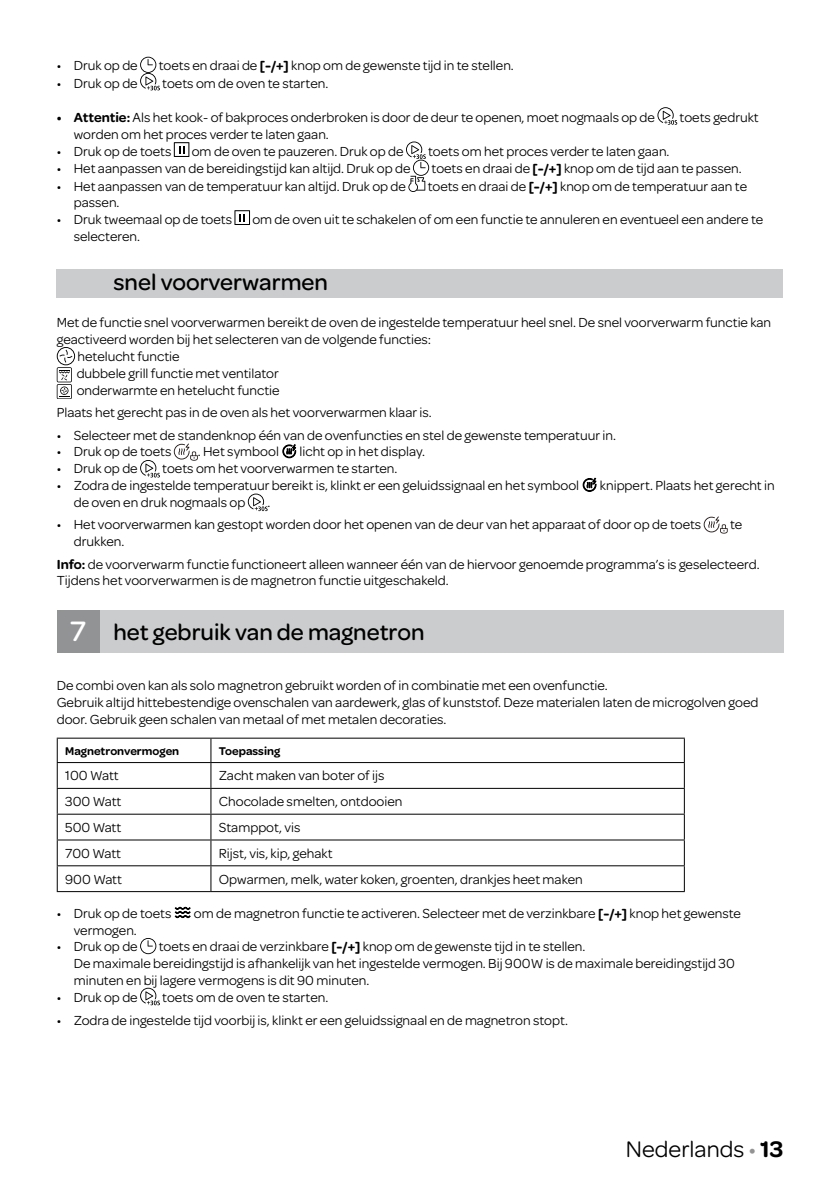
<style>
.page{position:relative;width:840px;height:1191px;background:#fff}
.page>*{position:absolute;margin:0;border:0;box-sizing:border-box;transform-origin:0 0}
.t1{font:500 24px "Omnes";color:#000}
.t2{font:24px "Omnes";color:#000}
.t3{font:14px/16.8px "Omnes";color:#000}
.t4{font:600 12px "Omnes";color:#000}
.s1{font-weight:600}
.s2{font-size:30px;color:#fff}
.s3{color:#929395}
</style>
<div class="page">
<svg style="left:140px;top:57px;width:20px;height:33px"></svg>
<svg style="left:657px;top:107px;width:20px;height:18px"></svg>
<svg style="left:174px;top:142px;width:15px;height:15px"></svg>
<svg style="left:406px;top:141px;width:23px;height:51px"></svg>
<svg style="left:234px;top:210px;width:16px;height:15px"></svg>
<div style="left:57px;top:269px;width:725px;height:29px;background:#cacccd"></div>
<svg style="left:57px;top:347px;width:18px;height:52px"></svg>
<svg style="left:174px;top:443px;width:24px;height:18px"></svg>
<svg style="left:282px;top:444px;width:14px;height:14px"></svg>
<svg style="left:140px;top:460px;width:20px;height:17px"></svg>
<svg style="left:582px;top:478px;width:14px;height:14px"></svg>
<svg style="left:248px;top:493px;width:19px;height:18px"></svg>
<svg style="left:703px;top:516px;width:24px;height:17px"></svg>
<div style="left:85px;top:610px;width:697px;height:43px;background:#cacccd"></div>
<div style="left:57px;top:610px;width:42px;height:43px;background:#929395"></div>
<hr style="left:57px;top:737px;width:154px;height:1px;background:#000">
<hr style="left:211px;top:737px;width:473px;height:1px;background:#000">
<hr style="left:57px;top:762px;width:154px;height:1px;background:#000">
<hr style="left:211px;top:762px;width:473px;height:1px;background:#000">
<hr style="left:57px;top:788px;width:154px;height:1px;background:#000">
<hr style="left:211px;top:788px;width:473px;height:1px;background:#000">
<hr style="left:57px;top:813px;width:154px;height:1px;background:#000">
<hr style="left:211px;top:813px;width:473px;height:1px;background:#000">
<hr style="left:57px;top:839px;width:154px;height:1px;background:#000">
<hr style="left:211px;top:839px;width:473px;height:1px;background:#000">
<hr style="left:57px;top:865px;width:154px;height:1px;background:#000">
<svg style="left:57px;top:738px;width:1px;height:153px"></svg>
<hr style="left:211px;top:865px;width:473px;height:1px;background:#000">
<svg style="left:210px;top:738px;width:1px;height:153px"></svg>
<svg style="left:683px;top:738px;width:1px;height:153px"></svg>
<hr style="left:57px;top:891px;width:154px;height:1px;background:#000">
<hr style="left:211px;top:891px;width:473px;height:1px;background:#000">
<svg style="left:175px;top:907px;width:15px;height:11px"></svg>
<svg style="left:140px;top:938px;width:16px;height:16px"></svg>
<svg style="left:140px;top:987px;width:20px;height:18px"></svg>
<p class="t3" style="left:57px;top:56px;width:82px">• Druk op de</p>
<p class="t3" style="left:159px;top:56px;width:356px">toets en draai de <span class="s1">[-/+]</span> knop om de gewenste tijd in te stellen.</p>
<p class="t3" style="left:57px;top:74px;width:82px">• Druk op de</p>
<p class="t3" style="left:162px;top:74px;width:167px">toets om de oven te starten.</p>
<p class="t3" style="left:57px;top:108px;width:599px"><span class="s1">• Attentie:</span> Als het kook- of bakproces onderbroken is door de deur te openen, moet nogmaals op de</p>
<p class="t3" style="left:679px;top:108px;width:81px">toets gedrukt</p>
<p class="t3" style="left:74px;top:125px;width:256px">worden om het proces verder te laten gaan.</p>
<p class="t3" style="left:57px;top:142px;width:116px">• Druk op de toets</p>
<p class="t3" style="left:192px;top:142px;width:213px">om de oven te pauzeren. Druk op de</p>
<p class="t3" style="left:428px;top:142px;width:243px">toets om het proces verder te laten gaan.</p>
<p class="t3" style="left:57px;top:159px;width:355px">• Het aanpassen van de bereidingstijd kan altijd. Druk op de</p>
<p class="t3" style="left:431px;top:159px;width:311px">toets en draai de <span class="s1">[-/+]</span> knop om de tijd aan te passen.</p>
<p class="t3" style="left:57px;top:177px;width:350px">• Het aanpassen van de temperatuur kan altijd. Druk op de</p>
<p class="t3" style="left:427px;top:177px;width:321px">toets en draai de <span class="s1">[-/+]</span> knop om de temperatuur aan te</p>
<p class="t3" style="left:74px;top:193px;width:47px">passen.</p>
<p class="t3" style="left:57px;top:210px;width:177px">• Druk tweemaal op de toets</p>
<p class="t3" style="left:252px;top:210px;width:512px">om de oven uit te schakelen of om een functie te annuleren en eventueel een andere te</p>
<p class="t3" style="left:74px;top:227px;width:68px">selecteren.</p>
<h1 class="t1" style="left:113px;top:266px;width:216px">snel voorverwarmen</h1>
<p class="t3" style="left:57px;top:313px;width:715px">Met de functie snel voorverwarmen bereikt de oven de ingestelde temperatuur heel snel. De snel voorverwarm functie kan</p>
<p class="t3" style="left:57px;top:330px;width:376px">geactiveerd worden bij het selecteren van de volgende functies:</p>
<p class="t3" style="left:77px;top:347px;width:104px">hetelucht functie</p>
<p class="t3" style="left:77px;top:364px;width:203px">dubbele grill functie met ventilator</p>
<p class="t3" style="left:77px;top:381px;width:204px">onderwarmte en hetelucht functie</p>
<p class="t3" style="left:57px;top:403px;width:376px">Plaats het gerecht pas in de oven als het voorverwarmen klaar is.</p>
<p class="t3" style="left:57px;top:426px;width:560px">• Selecteer met de standenknop één van de ovenfuncties en stel de gewenste temperatuur in.</p>
<p class="t3" style="left:57px;top:442px;width:116px">• Druk op de toets</p>
<p class="t3" style="left:198px;top:442px;width:83px">. Het symbool</p>
<p class="t3" style="left:299px;top:442px;width:127px">licht op in het display.</p>
<p class="t3" style="left:57px;top:459px;width:82px">• Druk op de</p>
<p class="t3" style="left:162px;top:459px;width:236px">toets om het voorverwarmen te starten.</p>
<p class="t3" style="left:57px;top:476px;width:523px">• Zodra de ingestelde temperatuur bereikt is, klinkt er een geluidssignaal en het symbool</p>
<p class="t3" style="left:599px;top:476px;width:176px">knippert. Plaats het gerecht in</p>
<p class="t3" style="left:74px;top:493px;width:173px">de oven en druk nogmaals op</p>
<p class="t3" style="left:267px;top:493px;width:4px">.</p>
<p class="t3" style="left:57px;top:515px;width:645px">• Het voorverwarmen kan gestopt worden door het openen van de deur van het apparaat of door op de toets</p>
<p class="t3" style="left:729px;top:515px;width:14px">te</p>
<p class="t3" style="left:57px;top:529px;width:704px;line-height:22.4px;text-indent:17px">drukken.<br><span class="s1">Info:</span> de voorverwarm functie functioneert alleen wanneer één van de hiervoor genoemde programma’s is geselecteerd.</p>
<p class="t3" style="left:57px;top:571px;width:393px">Tijdens het voorverwarmen is de magnetron functie uitgeschakeld.</p>
<h1 class="t1" style="left:70px;top:615px;width:356px"><span class="s2">7</span> het gebruik van de magnetron</h1>
<p class="t3" style="left:57px;top:676px;width:703px">De combi oven kan als solo magnetron gebruikt worden of in combinatie met een ovenfunctie.<br>Gebruik altijd hittebestendige ovenschalen van aardewerk, glas of kunststof. Deze materialen laten de microgolven goed door. Gebruik geen schalen van metaal of met metalen decoraties.</p>
<p class="t4" style="left:65px;top:742px;width:115px">Magnetronvermogen</p>
<p class="t4" style="left:219px;top:742px;width:63px">Toepassing</p>
<p class="t3" style="left:65px;top:766px;width:55px">100 Watt</p>
<p class="t3" style="left:219px;top:766px;width:167px">Zacht maken van boter of ijs</p>
<p class="t3" style="left:65px;top:792px;width:58px">300 Watt</p>
<p class="t3" style="left:219px;top:792px;width:185px">Chocolade smelten, ontdooien</p>
<p class="t3" style="left:65px;top:818px;width:58px">500 Watt</p>
<p class="t3" style="left:219px;top:818px;width:83px">Stamppot, vis</p>
<p class="t3" style="left:65px;top:844px;width:57px">700 Watt</p>
<p class="t3" style="left:219px;top:844px;width:115px">Rijst, vis, kip, gehakt</p>
<p class="t3" style="left:65px;top:869px;width:58px">900 Watt</p>
<p class="t3" style="left:219px;top:869px;width:365px">Opwarmen, melk, water koken, groenten, drankjes heet maken</p>
<p class="t3" style="left:57px;top:904px;width:116px">• Druk op de toets</p>
<p class="t3" style="left:194px;top:904px;width:548px">om de magnetron functie te activeren. Selecteer met de verzinkbare <span class="s1">[-/+]</span> knop het gewenste</p>
<p class="t3" style="left:74px;top:920px;width:65px">vermogen.</p>
<p class="t3" style="left:57px;top:937px;width:82px">• Druk op de</p>
<p class="t3" style="left:74px;top:937px;width:662px;text-indent:85px">toets en draai de verzinkbare <span class="s1">[-/+]</span> knop om de gewenste tijd in te stellen.<br>De maximale bereidingstijd is afhankelijk van het ingestelde vermogen. Bij 900W is de maximale bereidingstijd 30 minuten en bij lagere vermogens is dit 90 minuten.</p>
<p class="t3" style="left:57px;top:988px;width:82px">• Druk op de</p>
<p class="t3" style="left:162px;top:988px;width:167px">toets om de oven te starten.</p>
<p class="t3" style="left:57px;top:1011px;width:512px">• Zodra de ingestelde tijd voorbij is, klinkt er een geluidssignaal en de magnetron stopt.</p>
<h1 class="t2" style="left:625px;top:1132px;width:159px">Nederlands <span class="s3">•</span> <span class="s1">13</span></h1>
</div>
